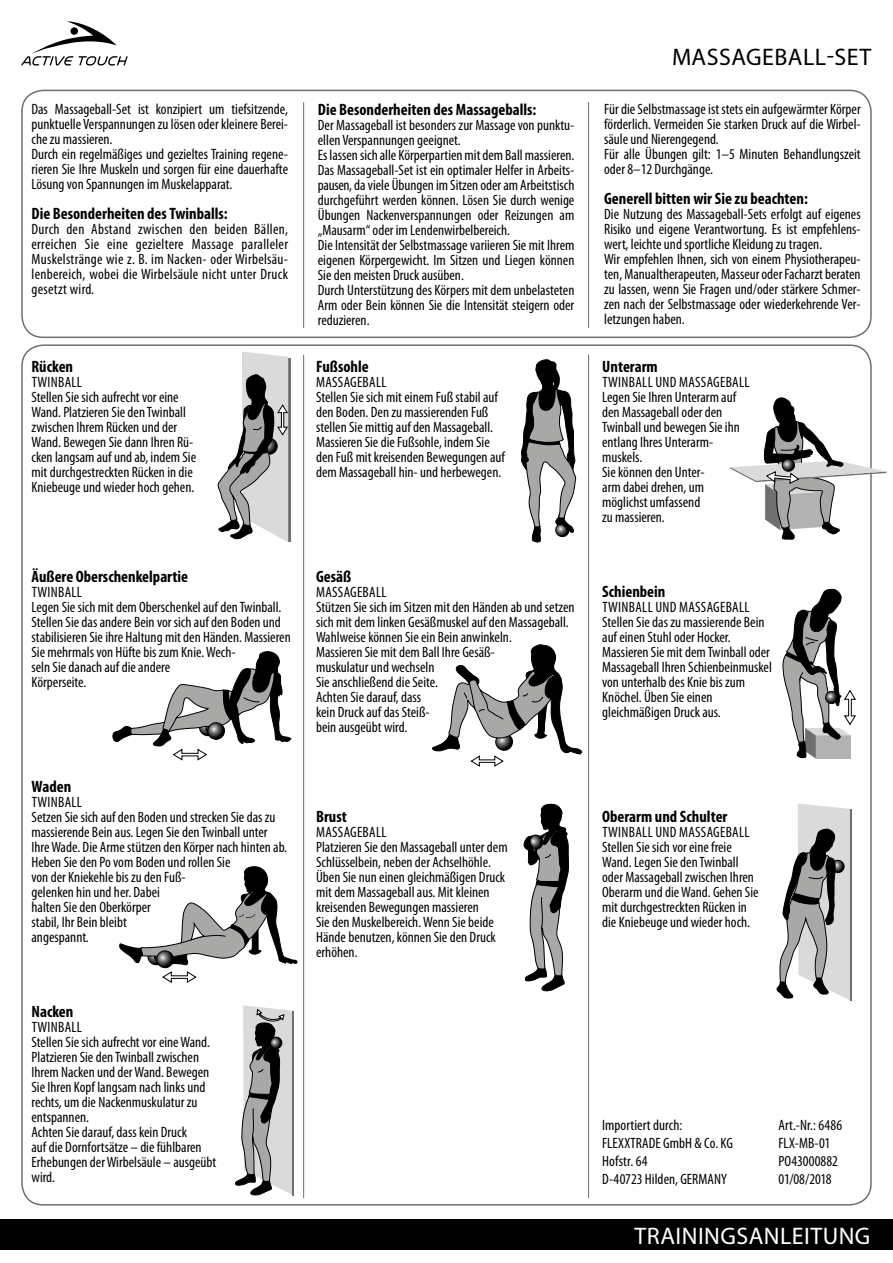
<style>
.page{position:relative;width:893px;height:1263px;background:#fff}
.page>*{position:absolute;margin:0;border:0;box-sizing:border-box;transform-origin:0 0}
.t1{font:24px "Myriad Pro";letter-spacing:.02em;color:#fff}
.t2{font:24px "Myriad Pro";letter-spacing:.02em;color:#000}
.t3{font:700 condensed 16.5px "Myriad Pro";color:#000}
.t4{font:condensed 15px/15px "Myriad Pro";color:#000}
</style>
<div class="page">
<svg style="left:21px;top:21px;width:107px;height:45px"></svg>
<div style="left:71px;top:27px;width:7px;height:8px;background:#000;border-radius:50%"></div>
<div style="left:21px;top:90px;width:851px;height:248px;border:2px solid #706f6f;border-radius:21px"></div>
<hr style="left:288px;top:359px;width:3px;height:183px;background:#706f6f">
<svg style="left:218px;top:351px;width:70px;height:191px"></svg>
<svg style="left:113px;top:651px;width:178px;height:109px"></svg>
<hr style="left:292px;top:1011px;width:2px;height:184px;background:#706f6f">
<svg style="left:235px;top:1005px;width:57px;height:190px"></svg>
<svg style="left:119px;top:866px;width:179px;height:117px"></svg>
<svg style="left:521px;top:359px;width:55px;height:183px"></svg>
<svg style="left:524px;top:803px;width:45px;height:188px"></svg>
<svg style="left:432px;top:644px;width:150px;height:123px"></svg>
<svg style="left:730px;top:335px;width:157px;height:204px"></svg>
<svg style="left:782px;top:589px;width:74px;height:170px"></svg>
<hr style="left:851px;top:809px;width:1px;height:192px;background:#706f6f">
<svg style="left:776px;top:803px;width:75px;height:198px"></svg>
<div style="left:0;top:1219px;width:893px;height:31px;background:#000"></div>
<hr style="left:303px;top:355px;width:1px;height:843px;background:#706f6f">
<hr style="left:588px;top:355px;width:1px;height:843px;background:#706f6f">
<hr style="left:303px;top:102px;width:1px;height:226px;background:#706f6f">
<hr style="left:588px;top:102px;width:1px;height:226px;background:#706f6f">
<p class="t4" style="left:32px;top:102px;width:258px">Das Massageball-Set ist konzipiert um tiefsitzende, punktuelle Verspannungen zu lösen oder kleinere Berei&shy;che zu massieren.<br>Durch ein regelmäßiges und gezieltes Training regene&shy;rieren Sie Ihre Muskeln und sorgen für eine dauerhafte Lösung von Spannungen im Muskelapparat.</p>
<p class="t3" style="left:32px;top:205px;width:198px">Die Besonderheiten des Twinballs:</p>
<p class="t4" style="left:32px;top:222px;width:258px;text-align:justify">Durch den Abstand zwischen den beiden Bällen, erreichen Sie eine gezieltere Massage paralleler Muskelstränge wie z. B. im Nacken- oder Wirbelsäu&shy;lenbereich, wobei die Wirbelsäule nicht unter Druck gesetzt wird.</p>
<p class="t3" style="left:32px;top:358px;width:43px">Rücken</p>
<p class="t4" style="left:32px;top:375px;width:166px">TWINBALL<br>Stellen Sie sich aufrecht vor eine<br>Wand. Platzieren Sie den Twinball zwischen Ihrem Rücken und der<br>Wand. Bewegen Sie dann Ihren Rü&shy;cken langsam auf und ab, indem Sie mit durchgestreckten Rücken in die<br>Kniebeuge und wieder hoch gehen.</p>
<p class="t3" style="left:318px;top:101px;width:220px">Die Besonderheiten des Massageballs:</p>
<p class="t4" style="left:318px;top:118px;width:258px">Der Massageball ist besonders zur Massage von punktu&shy;ellen Verspannungen geeignet.<br>Es lassen sich alle Körperpartien mit dem Ball massieren.<br>Das Massageball-Set ist ein optimaler Helfer in Arbeits&shy;pausen, da viele Übungen im Sitzen oder am Arbeitstisch durchgeführt werden können. Lösen Sie durch wenige Übungen Nackenverspannungen oder Reizungen am „Mausarm“ oder im Lendenwirbelbereich.<br>Die Intensität der Selbstmassage variieren Sie mit Ihrem eigenen Körpergewicht. Im Sitzen und Liegen können Sie den meisten Druck ausüben.<br>Durch Unterstützung des Körpers mit dem unbelasteten Arm oder Bein können Sie die Intensität steigern oder reduzieren.</p>
<p class="t3" style="left:316px;top:358px;width:54px">Fußsohle</p>
<p class="t4" style="left:316px;top:375px;width:190px">MASSAGEBALL<br>Stellen Sie sich mit einem Fuß stabil auf den Boden. Den zu massierenden Fuß stellen Sie mittig auf den Massageball.<br>Massieren Sie die Fußsohle, indem Sie den Fuß mit kreisenden Bewegungen auf dem Massageball hin- und herbewegen.</p>
<p class="t3" style="left:32px;top:568px;width:158px">Äußere Oberschenkelpartie</p>
<p class="t4" style="left:32px;top:585px;width:261px">TWINBALL<br>Legen Sie sich mit dem Oberschenkel auf den Twinball.<br>Stellen Sie das andere Bein vor sich auf den Boden und stabilisieren Sie ihre Haltung mit den Händen. Massieren Sie mehrmals von Hüfte bis zum Knie. Wech-<br>seln Sie danach auf die andere<br>Körperseite.</p>
<p class="t3" style="left:32px;top:778px;width:41px">Waden</p>
<p class="t4" style="left:32px;top:795px;width:257px">TWINBALL<br>Setzen Sie sich auf den Boden und strecken Sie das zu massierende Bein aus. Legen Sie den Twinball unter<br>Ihre Wade. Die Arme stützen den Körper nach hinten ab.<br>Heben Sie den Po vom Boden und rollen Sie<br>von der Kniekehle bis zu den Fuß-<br>gelenken hin und her. Dabei<br>halten Sie den Oberkörper<br>stabil, Ihr Bein bleibt<br>angespannt.</p>
<p class="t3" style="left:32px;top:1003px;width:43px">Nacken</p>
<p class="t4" style="left:32px;top:1020px;width:186px">TWINBALL<br>Stellen Sie sich aufrecht vor eine Wand.<br>Platzieren Sie den Twinball zwischen<br>Ihrem Nacken und der Wand. Bewegen<br>Sie Ihren Kopf langsam nach links und rechts, um die Nackenmuskulatur zu entspannen.<br>Achten Sie darauf, dass kein Druck<br>auf die Dornfortsätze – die fühlbaren<br>Erhebungen der Wirbelsäule – ausgeübt wird.</p>
<p class="t3" style="left:316px;top:568px;width:37px">Gesäß</p>
<p class="t4" style="left:316px;top:585px;width:260px">MASSAGEBALL<br>Stützen Sie sich im Sitzen mit den Händen ab und setzen sich mit dem linken Gesäßmuskel auf den Massageball.<br>Wahlweise können Sie ein Bein anwinkeln.<br>Massieren Sie mit dem Ball Ihre Gesäß-<br>muskulatur und wechseln<br>Sie anschließend die Seite.<br>Achten Sie darauf, dass<br>kein Druck auf das Steiß-<br>bein ausgeübt wird.</p>
<p class="t3" style="left:316px;top:808px;width:32px">Brust</p>
<p class="t4" style="left:316px;top:825px;width:193px">MASSAGEBALL<br>Platzieren Sie den Massageball unter dem<br>Schlüsselbein, neben der Achselhöhle.<br>Üben Sie nun einen gleichmäßigen Druck mit dem Massageball aus. Mit kleinen kreisenden Bewegungen massieren<br>Sie den Muskelbereich. Wenn Sie beide<br>Hände benutzen, können Sie den Druck erhöhen.</p>
<h1 class="t2" style="left:672px;top:44px;width:201px">MASSAGEBALL-SET</h1>
<p class="t4" style="left:604px;top:102px;width:258px">Für die Selbstmassage ist stets ein aufgewärmter Körper förderlich. Vermeiden Sie starken Druck auf die Wirbel&shy;säule und Nierengegend.<br>Für alle Übungen gilt: 1–5 Minuten Behandlungszeit oder 8–12 Durchgänge.</p>
<p class="t3" style="left:604px;top:190px;width:205px">Generell bitten wir Sie zu beachten:</p>
<p class="t4" style="left:604px;top:207px;width:258px">Die Nutzung des Massageball-Sets erfolgt auf eigenes Risiko und eigene Verantwortung. Es ist empfehlens&shy;wert, leichte und sportliche Kleidung zu tragen.<br>Wir empfehlen Ihnen, sich von einem Physiotherapeu&shy;ten, Manualtherapeuten, Masseur oder Facharzt beraten zu lassen, wenn Sie Fragen und/oder stärkere Schmer&shy;zen nach der Selbstmassage oder wiederkehrende Ver&shy;letzungen haben.</p>
<p class="t3" style="left:602px;top:358px;width:57px">Unterarm</p>
<p class="t4" style="left:602px;top:375px;width:149px">TWINBALL UND MASSAGEBALL<br>Legen Sie Ihren Unterarm auf den Massageball oder den<br>Twinball und bewegen Sie ihn entlang Ihres Unterarm&shy;muskels.<br>Sie können den Unter-<br>arm dabei drehen, um möglichst umfassend<br>zu massieren.</p>
<p class="t3" style="left:602px;top:583px;width:65px">Schienbein</p>
<p class="t4" style="left:602px;top:600px;width:171px">TWINBALL UND MASSAGEBALL<br>Stellen Sie das zu massierende Bein auf einen Stuhl oder Hocker.<br>Massieren Sie mit dem Twinball oder<br>Massageball Ihren Schienbeinmuskel von unterhalb des Knie bis zum<br>Knöchel. Üben Sie einen gleichmäßigen Druck aus.</p>
<p class="t3" style="left:602px;top:808px;width:127px">Oberarm und Schulter</p>
<p class="t4" style="left:602px;top:825px;width:158px">TWINBALL UND MASSAGEBALL<br>Stellen Sie sich vor eine freie<br>Wand. Legen Sie den Twinball oder Massageball zwischen Ihren<br>Oberarm und die Wand. Gehen Sie mit durchgestreckten Rücken in die Kniebeuge und wieder hoch.</p>
<p class="t4" style="left:602px;top:1116px;width:132px;line-height:18px">Importiert durch:<br>FLEXXTRADE GmbH &amp; Co. KG<br>Hofstr. 64<br>D-40723 Hilden, GERMANY</p>
<p class="t4" style="left:778px;top:1116px;width:65px;line-height:18px">Art.-Nr.: 6486<br>FLX-MB-01<br>PO43000882<br>01/08/2018</p>
<h1 class="t1" style="left:635px;top:1222px;width:237px">TRAININGSANLEITUNG</h1>
</div>
